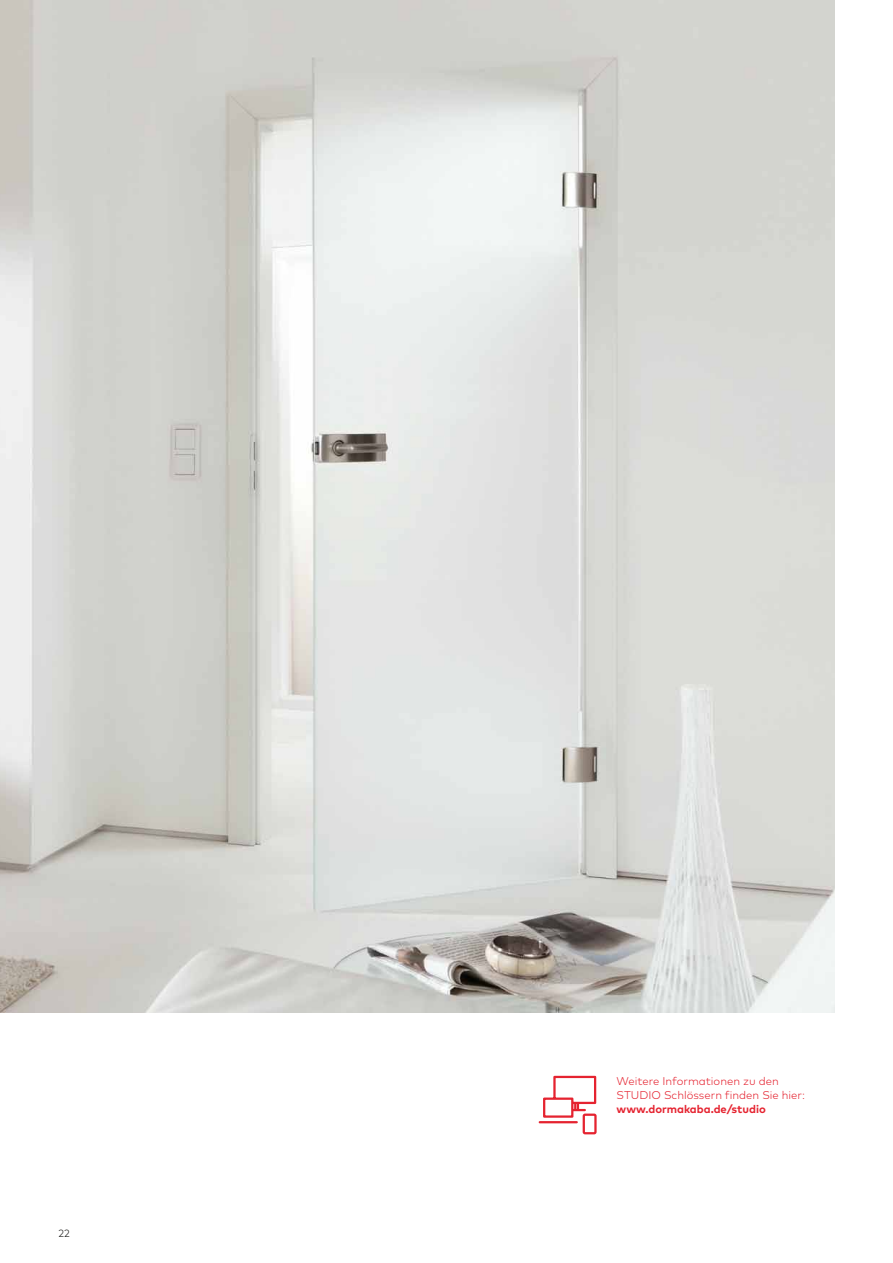
<style>
.page{position:relative;width:893px;height:1263px;background:#fff}
.page>*{position:absolute;margin:0;border:0;box-sizing:border-box;transform-origin:0 0}
.t1{font:300 11.25px/14.2px "Mark Pro";color:#e52330}
.t2{font:700 11.25px "Mark Pro";color:#e52330}
.t3{font:300 10.5px "Mark Pro";color:#1d1d1b}
</style>
<div class="page">
<img style="left:0;top:0;width:834px;height:1012px">
<div style="left:583px;top:1113px;width:14px;height:21px;border:2px solid #e52330"></div>
<svg style="left:540px;top:1075px;width:57px;height:58px"></svg>
<p class="t3" style="left:58px;top:1229px;width:13px">22</p>
<p class="t1" style="left:617px;top:1075px;width:190px">Weitere Informationen zu den<br>STUDIO Schlössern finden Sie hier:</p>
<p class="t2" style="left:617px;top:1105px;width:151px">www.dormakaba.de/studio</p>
</div>
